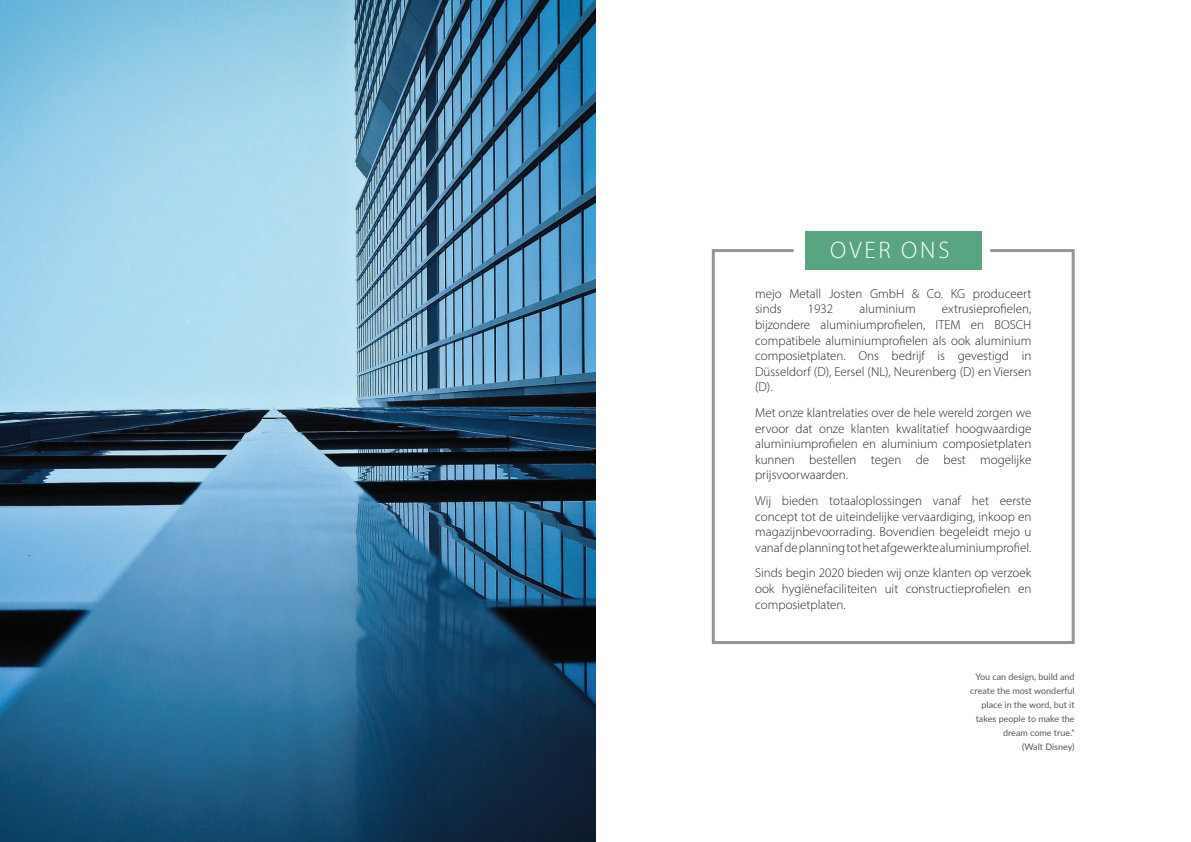
<style>
.page{position:relative;width:1191px;height:842px;background:#fff}
.page>*{position:absolute;margin:0;border:0;box-sizing:border-box;transform-origin:0 0}
.t1{font:300 24px "Myriad Pro";letter-spacing:.12em;color:#fff}
.t2{font:300 13px/15.6px "Myriad Pro";color:#262825;text-align:justify}
.t3{font:9px/14px "Lato";color:#57585a;text-align:right}
</style>
<div class="page">
<img style="left:0;top:0;width:595px;height:842px">
<div style="left:805px;top:231px;width:176px;height:39px;background:#5aa581"></div>
<svg style="left:712px;top:249px;width:362px;height:395px"></svg>
<h1 class="t1" style="left:830px;top:236px;width:121px">OVER ONS</h1>
<p class="t2" style="left:755px;top:285px;width:278px">mejo Metall Josten GmbH &amp; Co. KG produceert sinds</p>
<p class="t2" style="left:755px;top:301px;width:278px;text-indent:187px">extrusieprofielen, bijzondere aluminiumprofielen, ITEM en BOSCH compatibele aluminiumprofielen als ook aluminium composietplaten. Ons bedrijf is gevestigd in Düsseldorf (D), Eersel (NL), Neurenberg (D) en Viersen (D).</p>
<p class="t2" style="left:755px;top:405px;width:278px">Met onze klantrelaties over de hele wereld zorgen we ervoor dat onze klanten kwalitatief hoogwaardige aluminiumprofielen en aluminium composietplaten kunnen bestellen tegen de best mogelijke prijsvoorwaarden.</p>
<p class="t2" style="left:755px;top:493px;width:278px">Wij bieden totaaloplossingen vanaf het eerste concept tot de uiteindelijke vervaardiging, inkoop en magazijnbevoorrading. Bovendien begeleidt mejo u vanaf de planning tot het afgewerkte aluminiumprofiel.</p>
<p class="t2" style="left:755px;top:565px;width:278px">Sinds begin 2020 bieden wij onze klanten op verzoek ook hygiënefaciliteiten uit constructieprofielen en composietplaten.</p>
<p class="t2" style="left:808px;top:301px;width:27px">1932</p>
<p class="t2" style="left:859px;top:301px;width:58px">aluminium</p>
<p class="t3" style="left:970px;top:669px;width:106px">You can design, build and create the most wonderful place in the word, but it takes people to make the dream come true.“<br>(Walt Disney)</p>
</div>
